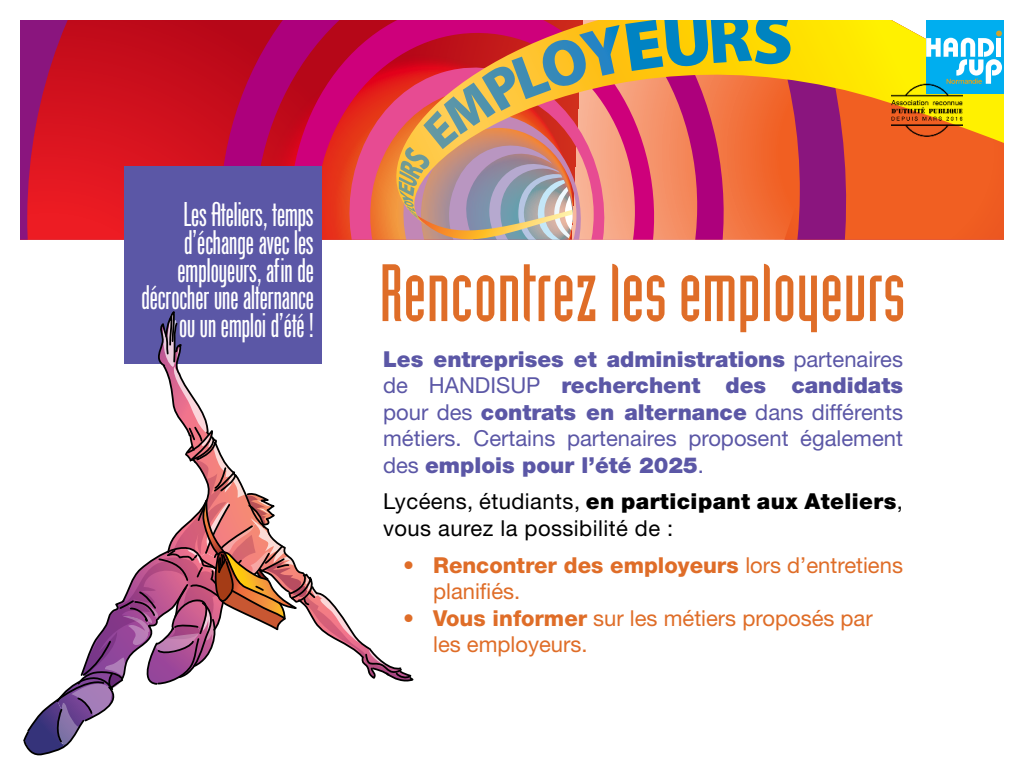
<style>
.page{position:relative;width:1024px;height:768px;background:#fff}
.page>*{position:absolute;margin:0;border:0;box-sizing:border-box;transform-origin:0 0}
.t1{font:79.6px "Industria Solid";color:#df6d28}
.t2{font:32.1px/27.8px "Cg Phenix American";letter-spacing:-.04em;color:#fff;text-align:right}
.t3{font:900 22px/26.4px "Helvetica Neue LT Std";color:#5b57a6;text-align:justify}
.t4{font:22px/26.4px "Helvetica Neue LT Std";color:#df6d28}
.t5{font:22px/26.4px "Helvetica Neue LT Std";letter-spacing:.02em;color:#000}
.s1{font-weight:400}
.s2{font-weight:900}
.s3{font-weight:800}
</style>
<div class="page">
<svg style="left:20px;top:20px;width:871px;height:220px;background:#c61134"></svg>
<svg style="left:346px;top:20px;width:658px;height:206px;background:#e06a34"></svg>
<svg style="left:394px;top:20px;width:397px;height:220px;background:#c87a69"></svg>
<div style="left:124px;top:166px;width:198px;height:198px;background:#5b57a6"></div>
<div style="left:926px;top:20px;width:78px;height:74px;background:#00aeef"></div>
<svg style="left:926px;top:31px;width:76px;height:53px"></svg>
<svg style="left:882px;top:76px;width:90px;height:61px;background:#b89c2b"></svg>
<svg style="left:23px;top:311px;width:391px;height:445px"></svg>
<h2 class="t2" style="left:141px;top:201px;width:175px">Les Ateliers, temps d’échange avec les employeurs, afin de décrocher une alternance ou un emploi d’été !</h2>
<h1 class="t1" style="left:380px;top:250px;width:527px">Rencontrez les employeurs</h1>
<p class="t3" style="left:383px;top:346px;width:521px">Les entreprises et administrations <span class="s1">partenaires de HANDISUP</span> recherchent des candidats <span class="s1">pour des</span> contrats en alternance <span class="s1">dans différents métiers. Certains partenaires proposent également des</span> emplois pour l’été 2025<span class="s1">.</span></p>
<p class="t5" style="left:383px;top:488px;width:521px">Lycéens, étudiants, <span class="s2">en participant aux Ateliers</span>, vous aurez la possibilité de :</p>
<p class="t4" style="left:433px;top:552px;width:471px;text-indent:-30px">• <span class="s3">Rencontrer des employeurs</span> lors d’entretiens planifiés.</p>
<p class="t4" style="left:433px;top:604px;width:441px;text-indent:-30px">• <span class="s3">Vous informer</span> sur les métiers proposés par les employeurs.</p>
</div>
